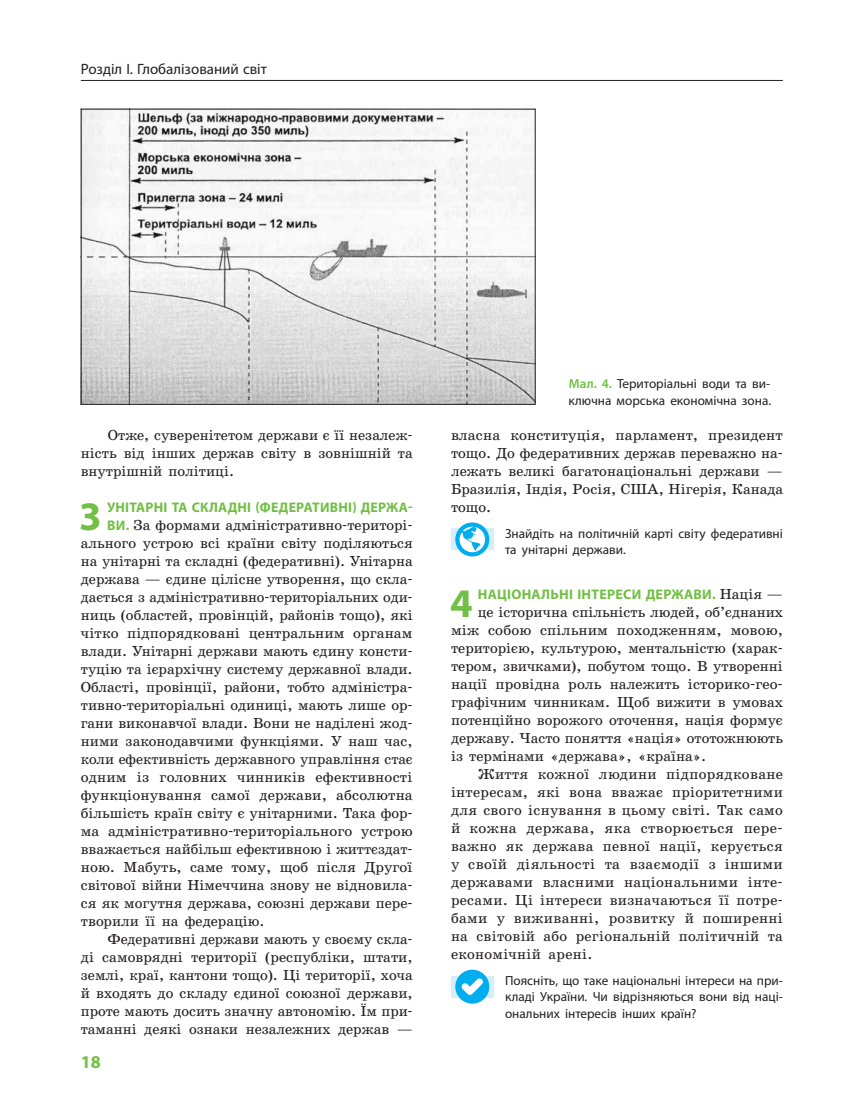
<style>
.page{position:relative;width:851px;height:1106px;background:#fff}
.page>*{position:absolute;margin:0;border:0;box-sizing:border-box;transform-origin:0 0}
.t1{font:700 40.65px "Myriad Pro";color:#71bf44}
.t2{font:700 18px "Myriad Pro";color:#71bf44}
.t3{font:15px "Myriad Pro";color:#231f20}
.t4{font:14.7px/18px "School";letter-spacing:.02em;color:#231f20;text-align:justify}
.t5{font:700 13.95px "Myriad Pro";letter-spacing:.02em;color:#71bf44}
.t6{font:13.2px/16.5px "Myriad Pro";color:#231f20}
.s1{font-family:"Myriad Pro";font-weight:700;font-size:13.95px;color:#71bf44}
.s2{font-weight:600;color:#71bf44}
.s3{font-family:"School";font-weight:400;font-size:14.7px;color:#231f20}
</style>
<div class="page">
<hr style="left:81px;top:80px;width:701px;height:1px;background:#231f20">
<div style="left:451px;top:529px;width:42px;height:21px;background:#d4effb"></div>
<svg style="left:455px;top:522px;width:34px;height:34px"></svg>
<div style="left:451px;top:976px;width:42px;height:21px;background:#d4effb"></div>
<svg style="left:455px;top:969px;width:34px;height:34px"></svg>
<img style="left:83px;top:111px;width:450px;height:292px">
<div style="left:81px;top:109px;width:454px;height:296px;border:1px solid #231f20"></div>
<p class="t3" style="left:81px;top:60px;width:187px">Розділ I. Глобалізований світ</p>
<p class="t4" style="left:81px;top:426px;width:333px;text-indent:27px">Отже, суверенітетом держави є її незалеж&shy;ність від інших держав світу в зовнішній та внутрішній політиці.</p>
<h1 class="t1" style="left:79px;top:490px;width:24px">3</h1>
<p class="t5" style="left:107px;top:498px;width:307px">УНІТАРНІ ТА СКЛАДНІ (ФЕДЕРАТИВНІ) ДЕРЖА-</p>
<p class="t4" style="left:81px;top:516px;width:333px;text-indent:26px"><span class="s1">ВИ.</span> За формами адміністративно-територі&shy;ального устрою всі країни світу поділяються на унітарні та складні (федеративні). Унітарна держава — єдине цілісне утворення, що скла&shy;дається з адміністративно-територіальних оди&shy;ниць (областей, провінцій, районів тощо), які чітко підпорядковані центральним органам влади. Унітарні держави мають єдину консти&shy;туцію та ієрархічну систему державної влади.<br>Області, провінції, райони, тобто адміністра&shy;тивно-територіальні одиниці, мають лише ор&shy;гани виконавчої влади. Вони не наділені жод&shy;ними законодавчими функціями. У наш час, коли ефективність державного управління стає одним із головних чинників ефективності функціонування самої держави, абсолютна більшість країн світу є унітарними. Така фор&shy;ма адміністративно-територіального устрою вважається найбільш ефективною і життєздат&shy;ною. Мабуть, саме тому, щоб після Другої світової війни Німеччина знову не відновила&shy;ся як могутня держава, союзні держави пере&shy;творили її на федерацію.</p>
<p class="t4" style="left:81px;top:930px;width:333px;text-indent:27px">Федеративні держави мають у своєму скла&shy;ді самоврядні території (республіки, штати, землі, краї, кантони тощо). Ці території, хоча й входять до складу єдиної союзної держави, проте мають досить значну автономію. Їм при&shy;таманні деякі ознаки незалежних держав —</p>
<p class="t2" style="left:81px;top:1049px;width:21px">18</p>
<p class="t6" style="left:568px;top:375px;width:204px"><span class="s2">Мал. 4.</span> Територіальні води та ви&shy;ключна морська економічна зона.</p>
<p class="t4" style="left:451px;top:426px;width:333px">власна конституція, парламент, президент тощо. До федеративних держав переважно на&shy;лежать великі багатонаціональні держави — Бразилія, Індія, Росія, США, Нігерія, Канада тощо.</p>
<p class="t6" style="left:505px;top:524px;width:279px">Знайдіть на політичній карті світу федеративні та унітарні держави.</p>
<h1 class="t1" style="left:450px;top:577px;width:24px">4</h1>
<p class="t5" style="left:478px;top:585px;width:306px">НАЦІОНАЛЬНІ ІНТЕРЕСИ ДЕРЖАВИ. <span class="s3">Нація —</span></p>
<p class="t4" style="left:451px;top:603px;width:333px;text-indent:27px">це історична спільність людей, об’єднаних між собою спільним походженням, мовою, територією, культурою, ментальністю (харак&shy;тером, звичками), побутом тощо. В утворенні нації провідна роль належить історико-гео&shy;графічним чинникам. Щоб вижити в умовах потенційно ворожого оточення, нація формує державу. Часто поняття «нація» ототожнюють із термінами «держава», «країна».</p>
<p class="t4" style="left:451px;top:765px;width:333px;text-align:left;text-indent:27px">Життя кожної людини підпорядковане інтересам, які вона вважає пріоритетними для свого існування в цьому світі. Так само й кожна держава, яка створюється пере&shy;важно як держава певної нації, керується у своїй діяльності та взаємодії з іншими державами власними національними інте&shy;ресами. Ці інтереси визначаються її потре&shy;бами у виживанні, розвитку й поширенні на світовій або регіональній політичній та економічній арені.</p>
<p class="t6" style="left:505px;top:971px;width:279px;text-align:justify">Поясніть, що таке національні інтереси на при&shy;кладі України. Чи відрізняються вони від наці&shy;ональних інтересів інших країн?</p>
</div>
